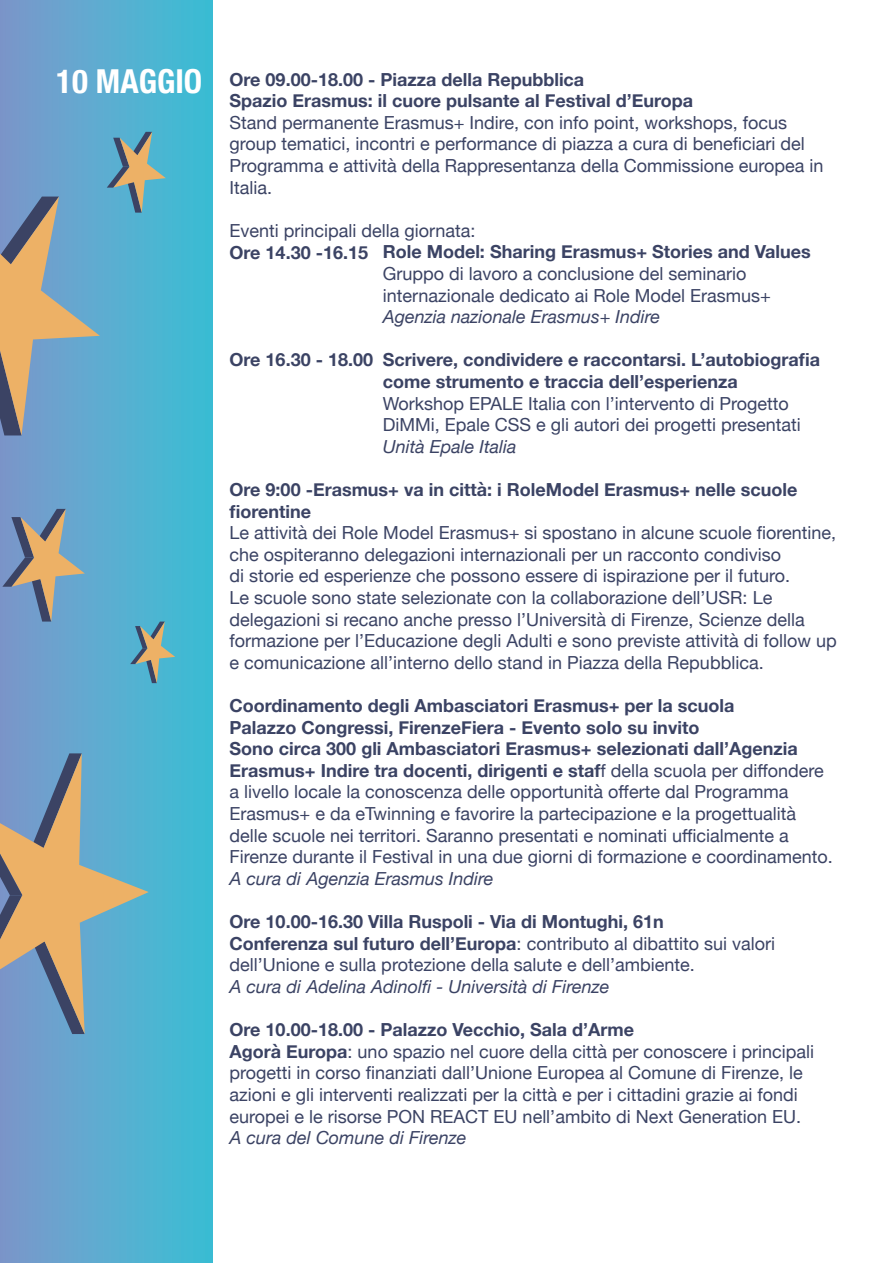
<style>
.page{position:relative;width:893px;height:1263px;background:#fff}
.page>*{position:absolute;margin:0;border:0;box-sizing:border-box;transform-origin:0 0}
.t1{font:700 condensed 33px "Helvetica Neue";color:#fff}
.t2{font:18px/21.6px "Helvetica Neue";color:#3b4364}
.t3{font:700 18px/21.6px "Helvetica Neue";color:#3b4364}
.t4{font:italic 18px "Helvetica Neue";color:#3b4364}
.s1{font-weight:700}
</style>
<div class="page">
<div style="left:0;top:0;width:213px;height:1263px;background:linear-gradient(to right,#7d97cb,#39bfd5)"></div>
<svg style="left:107px;top:132px;width:59px;height:81px;background:#75a2a8"></svg>
<svg style="left:2px;top:509px;width:83px;height:112px;background:#8797a5"></svg>
<svg style="left:130px;top:621px;width:45px;height:62px;background:#71a4a8"></svg>
<svg style="left:0;top:197px;width:100px;height:238px;background:#909fa3"></svg>
<svg style="left:0;top:753px;width:149px;height:281px;background:#8aa3a6"></svg>
<p class="t1" style="left:56px;top:54px;width:147px">10 MAGGIO</p>
<p class="t3" style="left:230px;top:69px;width:356px">Ore 09.00-18.00 - Piazza della Repubblica</p>
<p class="t3" style="left:230px;top:90px;width:465px">Spazio Erasmus: il cuore pulsante al Festival d’Europa</p>
<p class="t2" style="left:230px;top:113px;width:595px">Stand permanente Erasmus+ Indire, con info point, workshops, focus group tematici, incontri e performance di piazza a cura di beneficiari del Programma e attività della Rappresentanza della Commissione europea in Italia.</p>
<p class="t2" style="left:230px;top:221px;width:248px">Eventi principali della giornata:</p>
<p class="t3" style="left:383px;top:242px;width:430px">Role Model: Sharing Erasmus+ Stories and Values</p>
<p class="t2" style="left:383px;top:264px;width:390px">Gruppo di lavoro a conclusione del seminario internazionale dedicato ai Role Model Erasmus+</p>
<p class="t4" style="left:383px;top:304px;width:279px">Agenzia nazionale Erasmus+ Indire</p>
<p class="t3" style="left:383px;top:350px;width:439px">Scrivere, condividere e raccontarsi. L’autobiografia come strumento e traccia dell’esperienza</p>
<p class="t2" style="left:383px;top:393px;width:420px">Workshop EPALE Italia con l’intervento di Progetto<br>DiMMi, Epale CSS e gli autori dei progetti presentati</p>
<p class="t4" style="left:383px;top:433px;width:135px">Unità Epale Italia</p>
<p class="t3" style="left:230px;top:479px;width:569px">Ore 9:00 -Erasmus+ va in città: i RoleModel Erasmus+ nelle scuole fiorentine</p>
<p class="t2" style="left:230px;top:523px;width:609px">Le attività dei Role Model Erasmus+ si spostano in alcune scuole fiorentine, che ospiteranno delegazioni internazionali per un racconto condiviso<br>di storie ed esperienze che possono essere di ispirazione per il futuro.<br>Le scuole sono state selezionate con la collaborazione dell’USR: Le delegazioni si recano anche presso l’Università di Firenze, Scienze della formazione per l’Educazione degli Adulti e sono previste attività di follow up e comunicazione all’interno dello stand in Piazza della Repubblica.</p>
<p class="t3" style="left:230px;top:695px;width:506px">Coordinamento degli Ambasciatori Erasmus+ per la scuola</p>
<p class="t3" style="left:230px;top:717px;width:471px">Palazzo Congressi, FirenzeFiera - Evento solo su invito</p>
<p class="t2" style="left:230px;top:739px;width:605px"><span class="s1">Sono circa 300 gli Ambasciatori Erasmus+ selezionati dall’Agenzia Erasmus+ Indire tra docenti, dirigenti e staf</span>f della scuola per diffondere a livello locale la conoscenza delle opportunità offerte dal Programma Erasmus+ e da eTwinning e favorire la partecipazione e la progettualità delle scuole nei territori. Saranno presentati e nominati ufficialmente a Firenze durante il Festival in una due giorni di formazione e coordinamento.</p>
<p class="t4" style="left:230px;top:865px;width:265px">A cura di Agenzia Erasmus Indire</p>
<p class="t3" style="left:230px;top:911px;width:436px">Ore 10.00-16.30 Villa Ruspoli - Via di Montughi, 61n</p>
<p class="t2" style="left:230px;top:933px;width:547px"><span class="s1">Conferenza sul futuro dell’Europa</span>: contributo al dibattito sui valori dell’Unione e sulla protezione della salute e dell’ambiente.</p>
<p class="t4" style="left:230px;top:973px;width:381px">A cura di Adelina Adinolfi - Università di Firenze</p>
<p class="t3" style="left:230px;top:1019px;width:406px">Ore 10.00-18.00 - Palazzo Vecchio, Sala d’Arme</p>
<p class="t2" style="left:230px;top:1041px;width:586px"><span class="s1">Agorà Europa</span>: uno spazio nel cuore della città per conoscere i principali progetti in corso finanziati dall’Unione Europea al Comune di Firenze, le azioni e gli interventi realizzati per la città e per i cittadini grazie ai fondi europei e le risorse PON REACT EU nell’ambito di Next Generation EU.</p>
<p class="t4" style="left:230px;top:1125px;width:238px">A cura del Comune di Firenze</p>
<p class="t3" style="left:230px;top:242px;width:140px">Ore 14.30 -16.15</p>
<p class="t3" style="left:230px;top:349px;width:145px">Ore 16.30 - 18.00</p>
</div>
